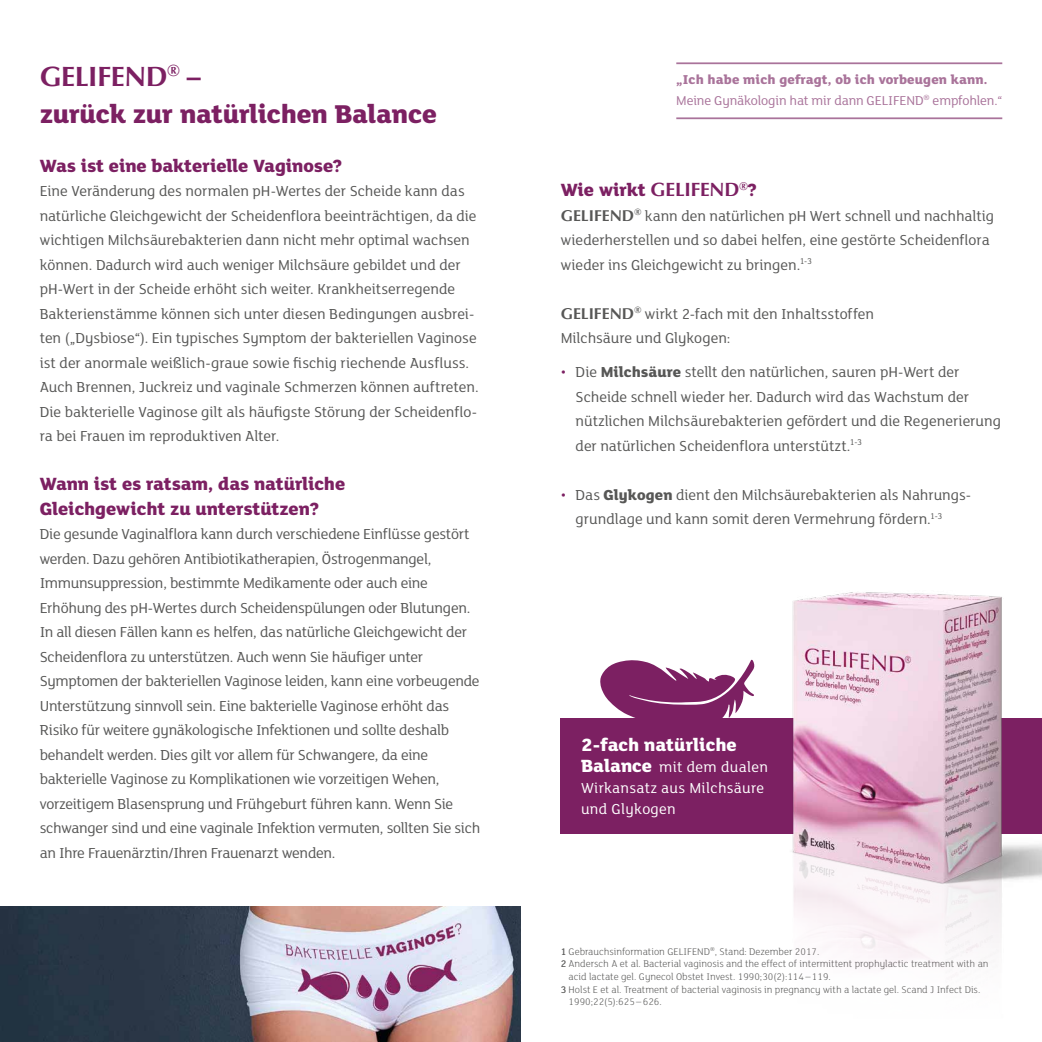
<style>
.page{position:relative;width:1042px;height:1042px;background:#fff}
.page>*{position:absolute;margin:0;border:0;box-sizing:border-box;transform-origin:0 0}
.t1{font:800 28px "FS Lola";letter-spacing:-.01em;color:#7c2062}
.t2{font:700 28px "Optima";letter-spacing:-.015em;color:#7c2062}
.t3{font:800 19.25px/24.5px "FS Lola";letter-spacing:-.005em;color:#7c2062}
.t4{font:800 19.25px "FS Lola";color:#fff}
.t5{font:15.75px/24.5px "FS Lola";letter-spacing:-.005em;color:#575756}
.t6{font:15.75px/21px "FS Lola";letter-spacing:.02em;color:#fff}
.t7{font:14px/21px "FS Lola";letter-spacing:-.01em;color:#a9739a}
.t8{font:300 10.5px "FS Lola";color:#575756}
.s1{font-family:"FS Lola";font-weight:800}
.s2{font-weight:800}
.s3{font-family:"Optima";font-weight:700}
.s4{color:#7c2062}
.s5{font-weight:800;font-size:19.25px}
.s6{font-weight:500}
</style>
<div class="page">
<div style="left:561px;top:718px;width:481px;height:115px;background:#7c2062"></div>
<img style="left:0;top:906px;width:521px;height:136px">
<hr style="left:676px;top:62px;width:326px;height:2px;background:#a9739a">
<hr style="left:676px;top:117px;width:326px;height:2px;background:#a9739a">
<img style="left:779px;top:592px;width:263px;height:371px">
<svg style="left:600px;top:659px;width:155px;height:59px"></svg>
<h1 class="t2" style="left:40px;top:60px;width:163px">GELIFEND<sup>®</sup> <span class="s1">–</span></h1>
<h1 class="t1" style="left:40px;top:94px;width:399px">zurück zur natürlichen Balance</h1>
<p class="t3" style="left:40px;top:152px;width:304px">Was ist eine bakterielle Vaginose?</p>
<p class="t5" style="left:40px;top:178px;width:440px">Eine Veränderung des normalen pH-Wertes der Scheide kann das natürliche Gleichgewicht der Scheidenflora beeinträchtigen, da die wichtigen Milchsäurebakterien dann nicht mehr optimal wachsen können. Dadurch wird auch weniger Milchsäure gebildet und der pH-Wert in der Scheide erhöht sich weiter. Krankheitserregende Bakterienstämme können sich unter diesen Bedingungen ausbrei&shy;ten („Dysbiose“). Ein typisches Symptom der bakteriellen Vaginose ist der anormale weißlich-graue sowie fischig riechende Ausfluss.<br>Auch Brennen, Juckreiz und vaginale Schmerzen können auftreten.<br>Die bakterielle Vaginose gilt als häufigste Störung der Scheidenflo&shy;ra bei Frauen im reproduktiven Alter.</p>
<p class="t3" style="left:40px;top:470px;width:307px">Wann ist es ratsam, das natürliche<br>Gleichgewicht zu unterstützen?</p>
<p class="t5" style="left:40px;top:521px;width:442px">Die gesunde Vaginalflora kann durch verschiedene Einflüsse gestört werden. Dazu gehören Antibiotikatherapien, Östrogenmangel, Immunsuppression, bestimmte Medikamente oder auch eine Erhöhung des pH-Wertes durch Scheidenspülungen oder Blutungen.<br>In all diesen Fällen kann es helfen, das natürliche Gleichgewicht der Scheidenflora zu unterstützen. Auch wenn Sie häufiger unter Symptomen der bakteriellen Vaginose leiden, kann eine vorbeugende Unterstützung sinnvoll sein. Eine bakterielle Vaginose erhöht das Risiko für weitere gynäkologische Infektionen und sollte deshalb behandelt werden. Dies gilt vor allem für Schwangere, da eine bakterielle Vaginose zu Komplikationen wie vorzeitigen Wehen, vorzeitigem Blasensprung und Frühgeburt führen kann. Wenn Sie schwanger sind und eine vaginale Infektion vermuten, sollten Sie sich an Ihre Frauenärztin/Ihren Frauenarzt wenden.</p>
<p class="t7" style="left:676px;top:68px;width:327px"><span class="s2">„Ich habe mich gefragt, ob ich vorbeugen kann.<br></span>Meine Gynäkologin hat mir dann GELIFEND<sup>®</sup> empfohlen.“</p>
<p class="t3" style="left:561px;top:176px;width:198px">Wie wirkt <span class="s3">GELIFEND</span><sup>®</sup>?</p>
<p class="t5" style="left:561px;top:202px;width:435px"><span class="s3">GELIFEND</span><sup>®</sup> kann den natürlichen pH Wert schnell und nachhaltig wiederherstellen und so dabei helfen, eine gestörte Scheidenflora wieder ins Gleichgewicht zu bringen.<sup>1-3</sup></p>
<p class="t5" style="left:561px;top:300px;width:315px"><span class="s3">GELIFEND</span><sup>®</sup> wirkt 2-fach mit den Inhaltsstoffen<br>Milchsäure und Glykogen:</p>
<p class="t5" style="left:575px;top:359px;width:427px;text-indent:-15px"><span class="s4">•</span> Die <span class="s2">Milchsäure</span> stellt den natürlichen, sauren pH-Wert der Scheide schnell wieder her. Dadurch wird das Wachstum der nützlichen Milchsäurebakterien gefördert und die Regenerierung der natürlichen Scheidenflora unterstützt.<sup>1-3</sup></p>
<p class="t5" style="left:575px;top:482px;width:397px;text-indent:-15px"><span class="s4">•</span> Das <span class="s2">Glykogen</span> dient den Milchsäurebakterien als Nahrungs&shy;grundlage und kann somit deren Vermehrung fördern.<sup>1-3</sup></p>
<p class="t4" style="left:581px;top:731px;width:157px">2-fach natürliche</p>
<p class="t6" style="left:581px;top:755px;width:188px"><span class="s5">Balance</span> mit dem dualen<br>Wirkansatz aus Milchsäure und Glykogen</p>
<p class="t8" style="left:561px;top:944px;width:260px"><span class="s6">1</span> Gebrauchsinformation GELIFEND<sup>®</sup>, Stand: Dezember 2017.</p>
<p class="t8" style="left:561px;top:957px;width:429px"><span class="s6">2</span> Andersch A et al. Bacterial vaginosis and the effect of intermittent prophylactic treatment with an</p>
<p class="t8" style="left:568px;top:969px;width:264px">acid lactate gel. Gynecol Obstet Invest. 1990;30(2):114–119.</p>
<p class="t8" style="left:561px;top:982px;width:421px"><span class="s6">3</span> Holst E et al. Treatment of bacterial vaginosis in pregnancy with a lactate gel. Scand J Infect Dis.</p>
<p class="t8" style="left:568px;top:995px;width:95px">1990;22(5):625–626.</p>
</div>
